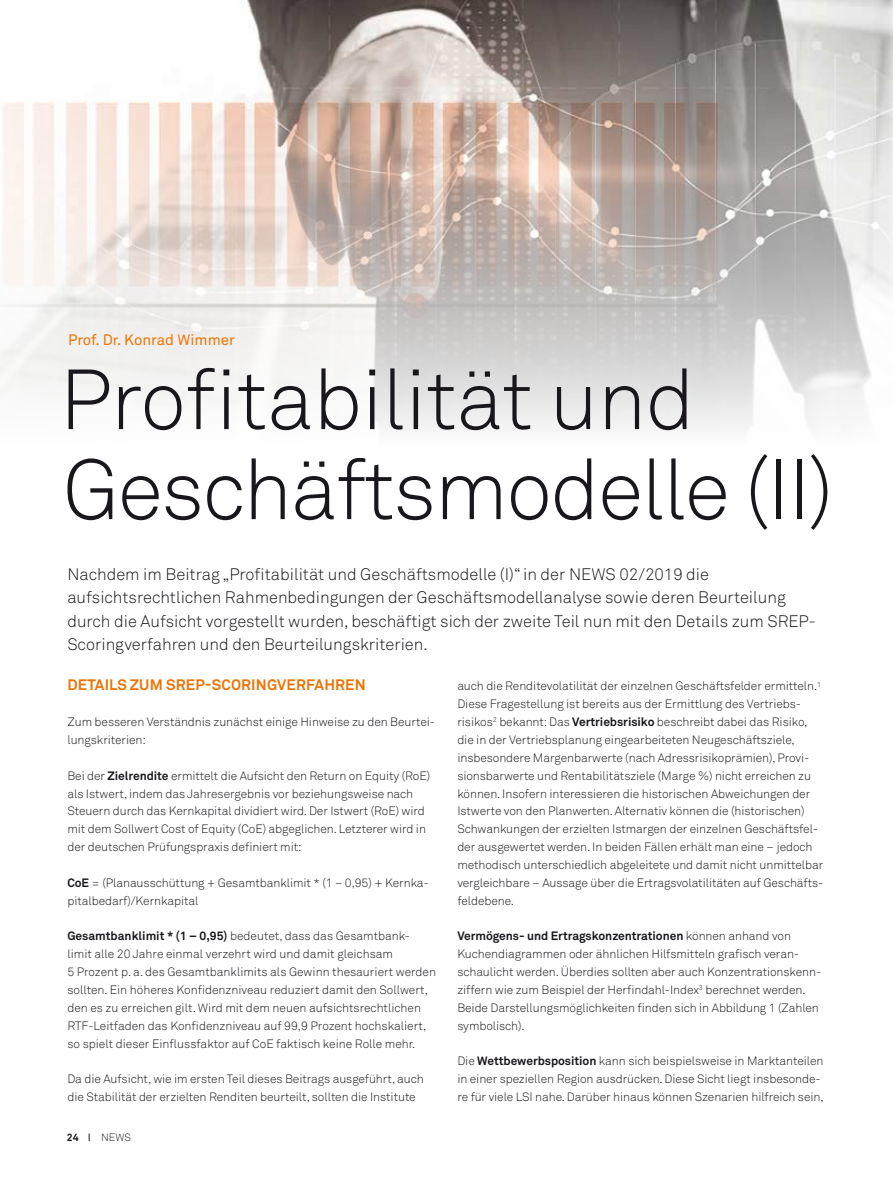
<style>
.page{position:relative;width:893px;height:1191px;background:#fff}
.page>*{position:absolute;margin:0;border:0;box-sizing:border-box;transform-origin:0 0}
.t1{font:300 84px/90px "Akkurat Std";letter-spacing:-.02em;color:#1a171c}
.t2{font:300 16.5px/23.5px "Akkurat Std";color:#1a171c}
.t3{font:700 15px "Akkurat Std";letter-spacing:.01em;color:#ec7405}
.t4{font:15px "Akkurat Std";color:#ec7405}
.t5{font:300 12px/17.9px "Akkurat Std";letter-spacing:-.005em;color:#1a171c}
.t6{font:300 10.5px "Akkurat Std";color:#1a171c}
.s1{font-weight:700}
.s2{font-weight:400}
</style>
<div class="page">
<img style="left:0;top:0;width:893px;height:429px">
<p class="t4" style="left:68px;top:331px;width:168px">Prof. Dr. Konrad Wimmer</p>
<h1 class="t1" style="left:60px;top:355px;width:776px">Profitabilität und<br>Geschäftsmodelle (II)</h1>
<p class="t2" style="left:67px;top:562px;width:750px">Nachdem im Beitrag „Profitabilität und Geschäftsmodelle (I)“ in der NEWS 02/2019 die aufsichtsrechtlichen Rahmenbedingungen der Geschäftsmodellanalyse sowie deren Beurteilung durch die Aufsicht vorgestellt wurden, beschäftigt sich der zweite Teil nun mit den Details zum SREP-Scoringverfahren und den Beurteilungskriterien.</p>
<p class="t3" style="left:67px;top:676px;width:300px">DETAILS ZUM SREP-SCORINGVERFAHREN</p>
<p class="t5" style="left:67px;top:713px;width:369px">Zum besseren Verständnis zunächst einige Hinweise zu den Beurtei&shy;lungskriterien:</p>
<p class="t5" style="left:67px;top:766px;width:364px">Bei der <span class="s1">Zielrendite</span> ermittelt die Aufsicht den Return on Equity (RoE) als Istwert, indem das Jahresergebnis vor beziehungsweise nach Steuern durch das Kernkapital dividiert wird. Der Istwert (RoE) wird mit dem Sollwert Cost of Equity (CoE) abgeglichen. Letzterer wird in der deutschen Prüfungspraxis definiert mit:</p>
<p class="t5" style="left:67px;top:873px;width:363px"><span class="s1">CoE</span> = (Planausschüttung + Gesamtbanklimit * (1 – 0,95) + Kernka&shy;pitalbedarf)/Kernkapital</p>
<p class="t5" style="left:67px;top:927px;width:370px"><span class="s1">Gesamtbanklimit * (1 – 0,95)</span> bedeutet, dass das Gesamtbank&shy;limit alle 20 Jahre einmal verzehrt wird und damit gleichsam<br>5 Prozent p. a. des Gesamtbanklimits als Gewinn thesauriert werden sollten. Ein höheres Konfidenzniveau reduziert damit den Sollwert, den es zu erreichen gilt. Wird mit dem neuen aufsichtsrechtlichen RTF-Leitfaden das Konfidenzniveau auf 99,9 Prozent hochskaliert, so spielt dieser Einflussfaktor auf CoE faktisch keine Rolle mehr.</p>
<p class="t5" style="left:67px;top:1070px;width:358px">Da die Aufsicht, wie im ersten Teil dieses Beitrags ausgeführt, auch die Stabilität der erzielten Renditen beurteilt, sollten die Institute</p>
<p class="t5" style="left:457px;top:677px;width:368px">auch die Renditevolatilität der einzelnen Geschäftsfelder ermitteln.<sup>1<br></sup>Diese Fragestellung ist bereits aus der Ermittlung des Vertriebs&shy;risikos<sup>2</sup> bekannt: Das <span class="s1">Vertriebsrisiko</span> beschreibt dabei das Risiko, die in der Vertriebsplanung eingearbeiteten Neugeschäftsziele, insbesondere Margenbarwerte (nach Adressrisikoprämien), Provi&shy;sionsbarwerte und Rentabilitätsziele (Marge %) nicht erreichen zu können. Insofern interessieren die historischen Abweichungen der Istwerte von den Planwerten. Alternativ können die (historischen)<br>Schwankungen der erzielten Istmargen der einzelnen Geschäftsfel&shy;der ausgewertet werden. In beiden Fällen erhält man eine – jedoch methodisch unterschiedlich abgeleitete und damit nicht unmittelbar vergleichbare – Aussage über die Ertragsvolatilitäten auf Geschäfts&shy;feldebene.</p>
<p class="t5" style="left:457px;top:927px;width:365px"><span class="s1">Vermögens- und Ertragskonzentrationen</span> können anhand von Kuchendiagrammen oder ähnlichen Hilfsmitteln grafisch veran&shy;schaulicht werden. Überdies sollten aber auch Konzentrationskenn&shy;ziffern wie zum Beispiel der Herfindahl-Index<sup>3</sup> berechnet werden.<br>Beide Darstellungsmöglichkeiten finden sich in Abbildung 1 (Zahlen symbolisch).</p>
<p class="t5" style="left:457px;top:1052px;width:368px">Die <span class="s1">Wettbewerbsposition</span> kann sich beispielsweise in Marktanteilen in einer speziellen Region ausdrücken. Diese Sicht liegt insbesonde&shy;re für viele LSI nahe. Darüber hinaus können Szenarien hilfreich sein,</p>
<p class="t6" style="left:67px;top:1131px;width:66px"><span class="s1">24</span> <span class="s2">I</span> NEWS</p>
</div>
